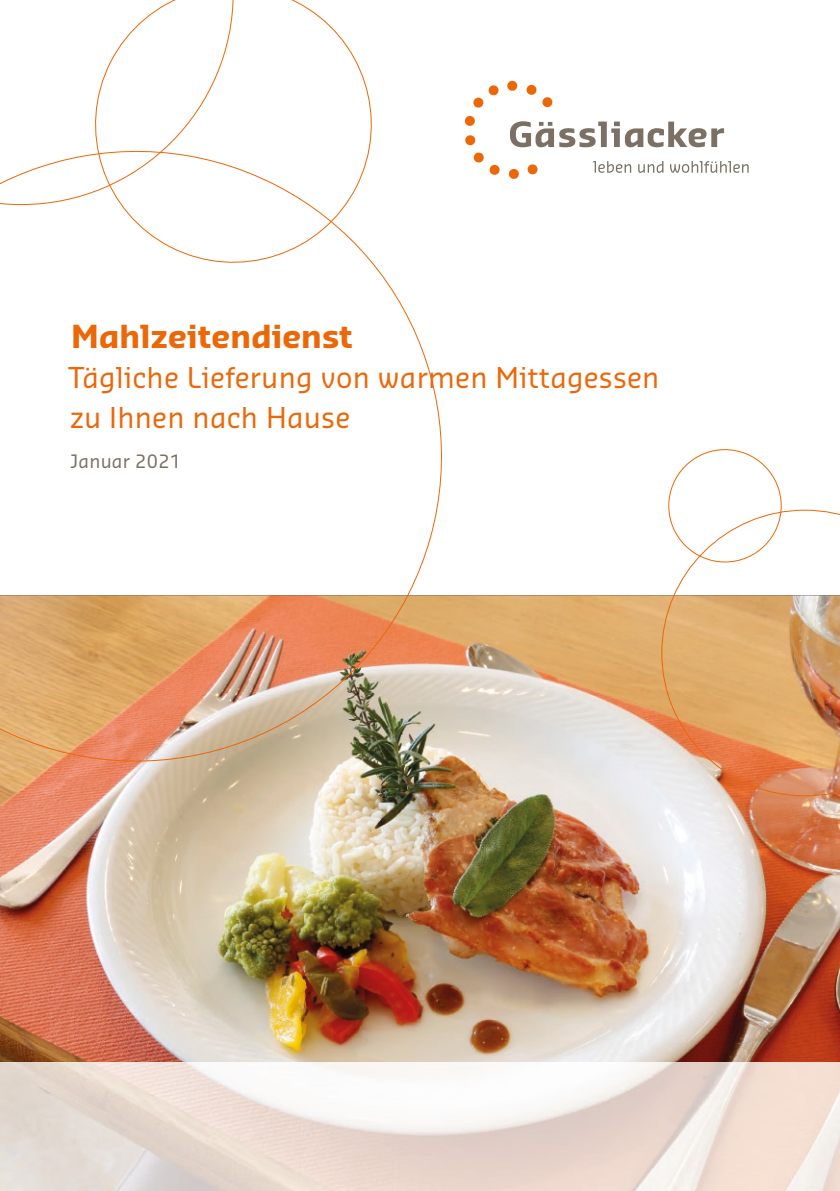
<style>
.page{position:relative;width:840px;height:1191px;background:#fff}
.page>*{position:absolute;margin:0;border:0;box-sizing:border-box;transform-origin:0 0}
.t1{font:700 31px "Sansa Pro";letter-spacing:.01em;color:#ec6708}
.t2{font:28px/40px "Sansa Pro";letter-spacing:.01em;color:#ec6708}
.t3{font:18px "Sansa Pro";letter-spacing:.015em;color:#7b7063}
</style>
<div class="page">
<svg style="left:510px;top:121px;width:43px;height:26px"></svg>
<svg style="left:559px;top:122px;width:164px;height:25px"></svg>
<svg style="left:526px;top:84px;width:26px;height:24px"></svg>
<svg style="left:507px;top:81px;width:10px;height:10px"></svg>
<svg style="left:473px;top:85px;width:26px;height:23px"></svg>
<svg style="left:489px;top:164px;width:11px;height:11px"></svg>
<svg style="left:508px;top:169px;width:11px;height:10px"></svg>
<svg style="left:527px;top:164px;width:11px;height:11px"></svg>
<svg style="left:593px;top:161px;width:38px;height:12px"></svg>
<svg style="left:638px;top:161px;width:25px;height:12px"></svg>
<svg style="left:670px;top:161px;width:78px;height:12px"></svg>
<svg style="left:96px;top:0;width:137px;height:108px"></svg>
<img style="left:0;top:595px;width:839px;height:467px">
<img style="left:0;top:1062px;width:839px;height:129px">
<svg style="left:661px;top:510px;width:178px;height:286px"></svg>
<svg style="left:0;top:108px;width:484px;height:696px"></svg>
<p class="t1" style="left:71px;top:315px;width:282px">Mahlzeitendienst</p>
<p class="t2" style="left:68px;top:358px;width:592px">Tägliche Lieferung von warmen Mittagessen zu Ihnen nach Hause</p>
<p class="t3" style="left:70px;top:449px;width:112px">Januar 2021</p>
</div>
